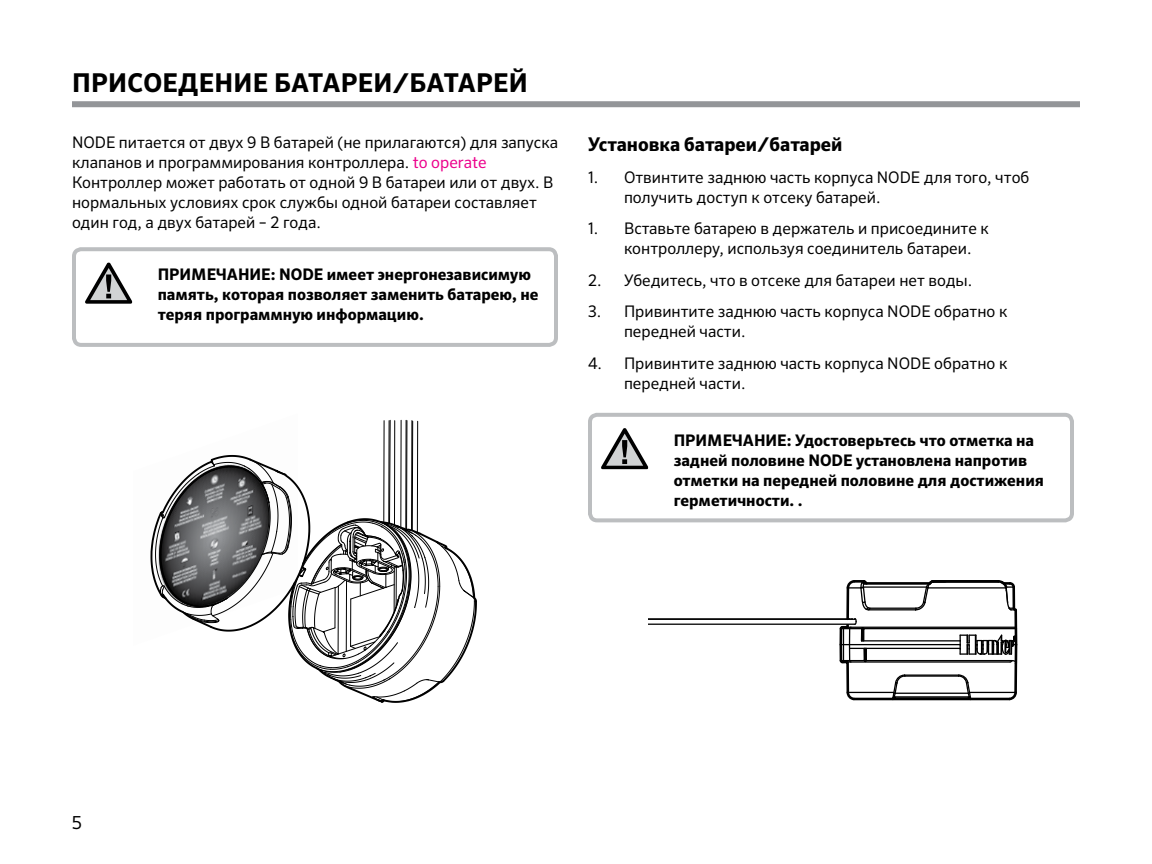
<style>
.page{position:relative;width:1152px;height:864px;background:#fff}
.page>*{position:absolute;margin:0;border:0;box-sizing:border-box;transform-origin:0 0}
.t1{font:700 26px "Sero Pro";letter-spacing:.01em;color:#000}
.t2{font:700 19px "Sero Pro";color:#000}
.t3{font:18px "Sero Pro";color:#000}
.t4{font:16px/20px "Sero Pro";color:#000}
.t5{font:700 16px/20px "Sero Pro";color:#000}
.s1{color:#ec008c}
</style>
<div class="page">
<div style="left:72px;top:101px;width:1008px;height:6px;background:#939598"></div>
<svg style="left:601px;top:428px;width:47px;height:41px"></svg>
<div style="left:588px;top:413px;width:486px;height:109px;border:4px solid #bcbec0;border-radius:7px"></div>
<svg style="left:85px;top:262px;width:47px;height:42px"></svg>
<div style="left:72px;top:247px;width:486px;height:100px;border:4px solid #bcbec0;border-radius:7px"></div>
<svg style="left:150px;top:419px;width:327px;height:284px"></svg>
<hr style="left:893px;top:698px;width:77px;height:2px;background:#000">
<hr style="left:854px;top:698px;width:39px;height:2px;background:#000">
<hr style="left:971px;top:698px;width:38px;height:2px;background:#000">
<hr style="left:894px;top:696px;width:76px;height:2px;background:#000">
<hr style="left:895px;top:693px;width:73px;height:1px;background:#000">
<hr style="left:970px;top:692px;width:46px;height:1px;background:#000">
<hr style="left:848px;top:692px;width:46px;height:1px;background:#000">
<hr style="left:905px;top:675px;width:54px;height:2px;background:#000">
<hr style="left:905px;top:674px;width:54px;height:2px;background:#000">
<hr style="left:841px;top:660px;width:171px;height:1px;background:#000">
<hr style="left:850px;top:648px;width:110px;height:1px;background:#000">
<hr style="left:847px;top:661px;width:163px;height:2px;background:#000">
<hr style="left:848px;top:627px;width:168px;height:1px;background:#000">
<hr style="left:841px;top:644px;width:119px;height:1px;background:#000">
<hr style="left:862px;top:640px;width:98px;height:2px;background:#000">
<hr style="left:863px;top:628px;width:153px;height:1px;background:#000">
<hr style="left:648px;top:624px;width:207px;height:1px;background:#000">
<hr style="left:648px;top:618px;width:200px;height:2px;background:#000">
<hr style="left:868px;top:609px;width:48px;height:1px;background:#000">
<hr style="left:870px;top:608px;width:46px;height:1px;background:#000">
<hr style="left:863px;top:586px;width:64px;height:2px;background:#000">
<hr style="left:865px;top:582px;width:65px;height:3px;background:#000">
<hr style="left:846px;top:588px;width:3px;height:31px;background:#000">
<hr style="left:1014px;top:610px;width:3px;height:18px;background:#000">
<hr style="left:1014px;top:664px;width:3px;height:28px;background:#000">
<svg style="left:1007px;top:690px;width:10px;height:11px"></svg>
<svg style="left:957px;top:674px;width:15px;height:26px"></svg>
<svg style="left:891px;top:674px;width:15px;height:24px"></svg>
<svg style="left:914px;top:580px;width:103px;height:33px"></svg>
<svg style="left:846px;top:580px;width:25px;height:31px"></svg>
<svg style="left:959px;top:627px;width:58px;height:37px"></svg>
<svg style="left:838px;top:617px;width:30px;height:84px"></svg>
<h1 class="t1" style="left:72px;top:67px;width:457px">ПРИСОЕДЕНИЕ БАТАРЕИ/БАТАРЕЙ</h1>
<p class="t4" style="left:72px;top:132px;width:488px">NODE питается от двух 9 В батарей (не прилагаются) для запуска клапанов и программирования контроллера. <span class="s1">to operate </span>Контроллер может работать от одной 9 В батареи или от двух. В нормальных условиях срок службы одной батареи составляет один год, а двух батарей – 2 года.</p>
<p class="t2" style="left:588px;top:133px;width:256px">Установка батареи/батарей</p>
<p class="t4" style="left:624px;top:167px;width:407px;text-indent:-36px">1. Отвинтите заднюю часть корпуса NODE для того, чтоб получить доступ к отсеку батарей.</p>
<p class="t4" style="left:624px;top:218px;width:367px;text-indent:-36px">1. Вставьте батарею в держатель и присоедините к контроллеру, используя соединитель батареи.</p>
<p class="t4" style="left:588px;top:270px;width:386px">2. Убедитесь, что в отсеке для батареи нет воды.</p>
<p class="t4" style="left:624px;top:301px;width:385px;text-indent:-36px">3. Привинтите заднюю часть корпуса NODE обратно к передней части.</p>
<p class="t4" style="left:624px;top:353px;width:385px;text-indent:-36px">4. Привинтите заднюю часть корпуса NODE обратно к передней части.</p>
<p class="t5" style="left:158px;top:265px;width:382px">ПРИМЕЧАНИЕ: NODE имеет энергонезависимую память, которая позволяет заменить батарею, не теряя программную информацию.</p>
<p class="t3" style="left:72px;top:811px;width:11px">5</p>
<p class="t5" style="left:674px;top:430px;width:372px">ПРИМЕЧАНИЕ: Удостоверьтесь что отметка на задней половине NODE установлена напротив отметки на передней половине для достижения герметичности. .</p>
</div>
